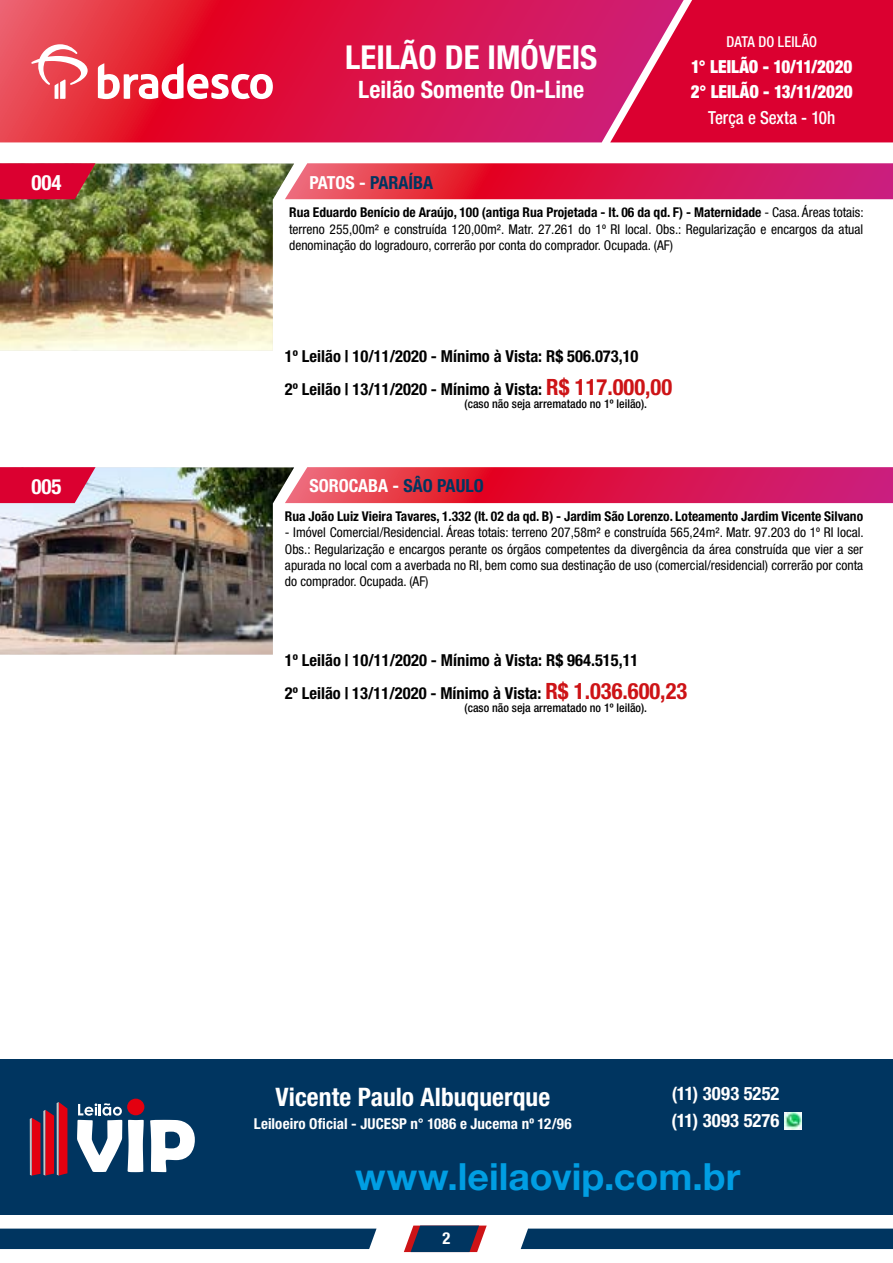
<style>
.page{position:relative;width:893px;height:1263px;background:#fff}
.page>*{position:absolute;margin:0;border:0;box-sizing:border-box;transform-origin:0 0}
.t1{font:700 37.5px "Helvetica Neue LT Std";color:#009ee3}
.t2{font:700 condensed 33px "Helvetica Neue LT Std";color:#fff}
.t3{font:700 condensed 25.5px "Helvetica Neue LT Std";letter-spacing:.005em;color:#fff}
.t4{font:700 condensed 24px "Helvetica Neue LT Std";color:#fff}
.t5{font:700 condensed 21px "Helvetica Neue LT Std";color:#fff}
.t6{font:700 condensed 18.6px/27px "Helvetica Neue LT Std";letter-spacing:.01em;color:#fff}
.t7{font:900 condensed 18px/25.5px "Helvetica Neue LT Std";letter-spacing:-.005em;color:#fff;scale:.95 1}
.t8{font:700 condensed 18px "Helvetica Neue LT Std";color:#fff}
.t9{font:500 condensed 18px "Helvetica Neue LT Std";color:#fff;scale:.95 1}
.t10{font:700 condensed 18px "Helvetica Neue LT Std";color:#003560}
.t11{font:700 condensed 16.5px "Helvetica Neue LT Std";color:#000}
.t12{font:700 condensed 16.5px "Helvetica Neue LT Std";color:#fff}
.t13{font:700 condensed 15px "Helvetica Neue LT Std";letter-spacing:.01em;color:#fff}
.t14{font:500 condensed 15px "Helvetica Neue LT Std";letter-spacing:.01em;color:#fff;scale:.95 1}
.t15{font:condensed 13.5px/16.2px "Helvetica Neue LT Std";color:#000;text-align:justify}
.t16{font:700 condensed 13.5px "Helvetica Neue LT Std";color:#000}
.t17{font:500 condensed 12px "Helvetica Neue LT Std";color:#000}
.s1{color:#fff}
.s2{font-weight:700}
.s3{font-size:22.5px;color:#cd1316}
.s4{color:#003560}
</style>
<div class="page">
<svg style="left:404px;top:1225px;width:83px;height:27px;background:#454967"></svg>
<div style="left:521px;top:1228px;width:372px;height:21px;background:#003560"></div>
<div style="left:0;top:1228px;width:377px;height:21px;background:#003560"></div>
<svg style="left:0;top:0;width:610px;height:142px;background:#dc1b4b"></svg>
<div style="left:0;top:1059px;width:893px;height:156px;background:#003560"></div>
<svg style="left:610px;top:0;width:283px;height:142px;background:#da0a3d"></svg>
<svg style="left:77px;top:1103px;width:45px;height:69px"></svg>
<svg style="left:128px;top:1120px;width:16px;height:52px"></svg>
<svg style="left:150px;top:1120px;width:45px;height:52px"></svg>
<svg style="left:30px;top:1102px;width:37px;height:73px"></svg>
<div style="left:127px;top:1099px;width:17px;height:16px;background:#e3000f;border-radius:50%"></div>
<svg style="left:31px;top:44px;width:242px;height:55px"></svg>
<img style="left:0;top:164px;width:294px;height:187px">
<img style="left:0;top:467px;width:294px;height:187px">
<svg style="left:285px;top:163px;width:608px;height:36px;background:#dc2654"></svg>
<svg style="left:285px;top:467px;width:608px;height:36px;background:#dc2554"></svg>
<svg style="left:0;top:163px;width:96px;height:36px;background:#cc0e31"></svg>
<svg style="left:0;top:467px;width:96px;height:36px;background:#da1b47"></svg>
<img style="left:784px;top:1112px;width:18px;height:17px">
<h3 class="t5" style="left:31px;top:170px;width:32px">004</h3>
<h3 class="t5" style="left:31px;top:474px;width:32px">005</h3>
<h2 class="t2" style="left:345px;top:37px;width:254px">LEILÃO DE IMÓVEIS</h2>
<h3 class="t4" style="left:358px;top:75px;width:228px">Leilão Somente On-Line</h3>
<h3 class="t10" style="left:310px;top:171px;width:125px"><span class="s1">PATOS -</span> PARAÍBA</h3>
<p class="t14" style="left:726px;top:33px;width:97px">DATA DO LEILÃO</p>
<h3 class="t7" style="left:691px;top:53px;width:172px">1° LEILÃO - 10/11/2020<br>2° LEILÃO - 13/11/2020</h3>
<h3 class="t9" style="left:708px;top:106px;width:135px">Terça e Sexta - 10h</h3>
<p class="t15" style="left:289px;top:204px;width:576px"><span class="s2">Rua Eduardo Benício de Araújo, 100 (antiga Rua Projetada - lt. 06 da qd. F) - Maternidade</span> - Casa. Áreas totais: terreno 255,00m² e construída 120,00m². Matr. 27.261 do 1º RI local. Obs.: Regularização e encargos da atual denominação do logradouro, correrão por conta do comprador. Ocupada. (AF)</p>
<p class="t11" style="left:285px;top:347px;width:355px">1º Leilão | 10/11/2020 - Mínimo à Vista: R$ 506.073,10</p>
<p class="t17" style="left:465px;top:397px;width:184px">(caso não seja arrematado no 1º leilão).</p>
<p class="t11" style="left:285px;top:379px;width:389px">2º Leilão | 13/11/2020 - Mínimo à Vista: <span class="s3">R$ 117.000,00</span></p>
<h3 class="t8" style="left:310px;top:475px;width:176px">SOROCABA - <span class="s4">SÂO PAULO</span></h3>
<p class="t16" style="left:285px;top:508px;width:580px">Rua João Luiz Vieira Tavares, 1.332 (lt. 02 da qd. B) - Jardim São Lorenzo. Loteamento Jardim Vicente Silvano</p>
<p class="t15" style="left:285px;top:524px;width:580px">- Imóvel Comercial/Residencial. Áreas totais: terreno 207,58m² e construída 565,24m². Matr. 97.203 do 1º RI local.<br>Obs.: Regularização e encargos perante os órgãos competentes da divergência da área construída que vier a ser apurada no local com a averbada no RI, bem como sua destinação de uso (comercial/residencial) correrão por conta do comprador. Ocupada. (AF)</p>
<p class="t11" style="left:285px;top:650px;width:355px">1º Leilão | 10/11/2020 - Mínimo à Vista: R$ 964.515,11</p>
<p class="t17" style="left:465px;top:701px;width:184px">(caso não seja arrematado no 1º leilão).</p>
<p class="t11" style="left:285px;top:683px;width:404px">2º Leilão | 13/11/2020 - Mínimo à Vista: <span class="s3">R$ 1.036.600,23</span></p>
<h3 class="t3" style="left:275px;top:1081px;width:276px">Vicente Paulo Albuquerque</h3>
<p class="t13" style="left:254px;top:1114px;width:319px">Leiloeiro Oficial - JUCESP n° 1086 e Jucema nº 12/96</p>
<h3 class="t6" style="left:672px;top:1080px;width:109px">(11) 3093 5252 (11) 3093 5276</h3>
<h1 class="t1" style="left:355px;top:1153px;width:387px">www.leilaovip.com.br</h1>
<p class="t12" style="left:442px;top:1228px;width:9px">2</p>
</div>
